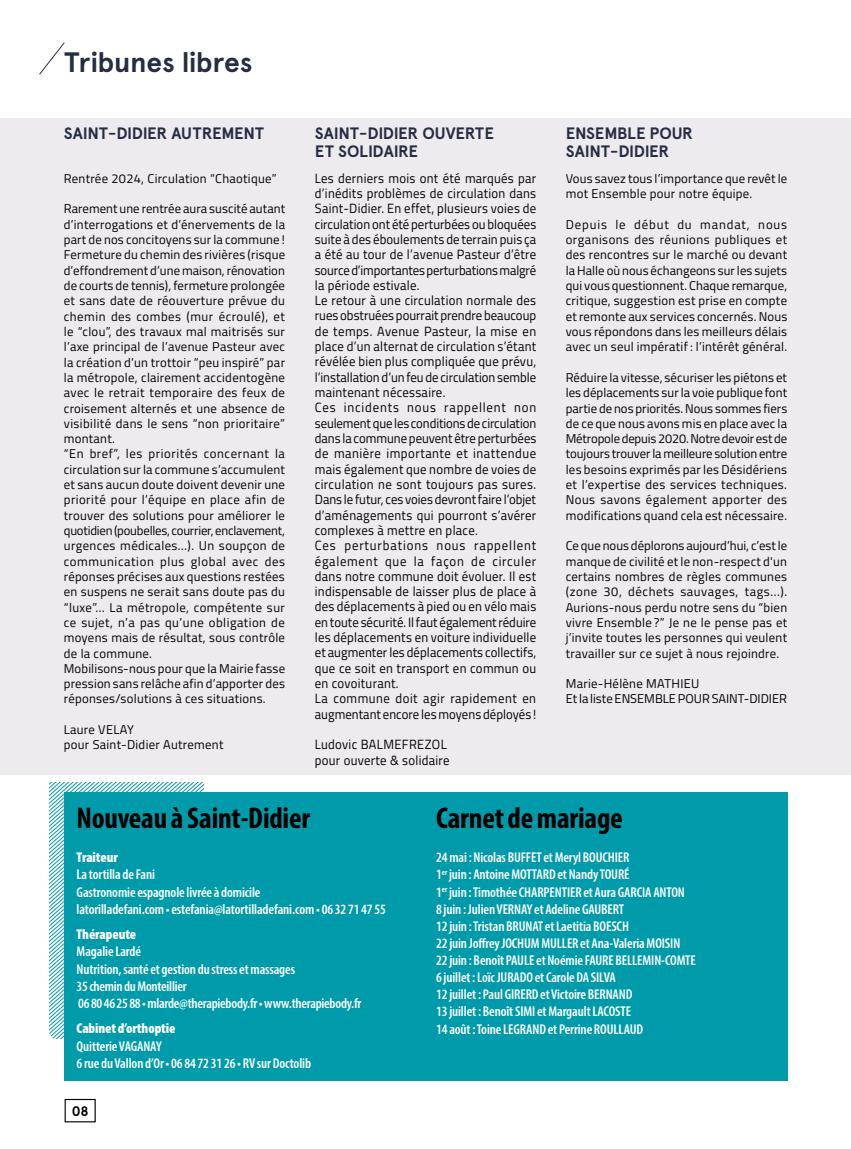
<style>
.page{position:relative;width:851px;height:1149px;background:#fff}
.page>*{position:absolute;margin:0;border:0;box-sizing:border-box;transform-origin:0 0}
.t1{font:700 condensed 30px "Myriad Pro";letter-spacing:-.01em;color:#000}
.t2{font:700 28.05px "Apercu Pro";letter-spacing:-.01em;color:#262d43}
.t3{font:700 16.5px/18px "Apercu Pro";letter-spacing:-.015em;color:#262d43}
.t4{font:600 condensed 14.25px/17.1px "Myriad Pro";letter-spacing:-.01em;color:#fff}
.t5{font:900 condensed 14.25px "Myriad Pro";letter-spacing:-.01em;color:#fff}
.t6{font:700 13.8px "Apercu Pro";color:#000}
.t7{font:13.35px/15.3px "Titillium Web";letter-spacing:.02em;color:#000;scale:.95 1}
.t8{font:12.75px/15.3px "Titillium Web";letter-spacing:.02em;color:#000}
.t9{font:12.75px/15.3px "Titillium Web";color:#000}
</style>
<div class="page">
<div style="left:65px;top:1098px;width:31px;height:23px;border:1px solid #000"></div>
<div style="left:0;top:118px;width:850px;height:656px;background:#edebee"></div>
<svg style="left:39px;top:42px;width:26px;height:33px"></svg>
<svg style="left:49px;top:782px;width:154px;height:255px"></svg>
<div style="left:64px;top:792px;width:723px;height:288px;background:#009baa"></div>
<h2 class="t2" style="left:65px;top:41px;width:189px">Tribunes libres</h2>
<p class="t3" style="left:64px;top:124px;width:202px">SAINT-DIDIER AUTREMENT</p>
<p class="t3" style="left:315px;top:124px;width:180px">SAINT-DIDIER OUVERTE<br>ET SOLIDAIRE</p>
<p class="t3" style="left:565px;top:124px;width:128px">ENSEMBLE POUR<br>SAINT-DIDIER</p>
<p class="t7" style="left:315px;top:170px;width:235px">Les derniers mois ont été marqués par d’inédits problèmes de circulation dans Saint-Didier. En effet, plusieurs voies de circulation ont été perturbées ou bloquées suite à des éboulements de terrain puis ça a été au tour de l’avenue Pasteur d’être source d’importantes perturbations malgré la période estivale.<br>Le retour à une circulation normale des rues obstruées pourrait prendre beaucoup de temps. Avenue Pasteur, la mise en place d’un alternat de circulation s’étant révélée bien plus compliquée que prévu, l’installation d’un feu de circulation semble maintenant nécessaire.<br>Ces incidents nous rappellent non seulement que les conditions de circulation dans la commune peuvent être perturbées de manière importante et inattendue mais également que nombre de voies de circulation ne sont toujours pas sures.<br>Dans le futur, ces voies devront faire l’objet d’aménagements qui pourront s’avérer complexes à mettre en place.<br>Ces perturbations nous rappellent également que la façon de circuler dans notre commune doit évoluer. Il est indispensable de laisser plus de place à des déplacements à pied ou en vélo mais en toute sécurité. Il faut également réduire les déplacements en voiture individuelle et augmenter les déplacements collectifs, que ce soit en transport en commun ou en covoiturant.<br>La commune doit agir rapidement en augmentant encore les moyens déployés !</p>
<p class="t7" style="left:315px;top:736px;width:143px">Ludovic BALMEFREZOL pour ouverte &amp; solidaire</p>
<p class="t8" style="left:64px;top:170px;width:214px">Rentrée 2024, Circulation “Chaotique”</p>
<p class="t8" style="left:64px;top:201px;width:223px">Rarement une rentrée aura suscité autant d’interrogations et d’énervements de la part de nos concitoyens sur la commune !<br>Fermeture du chemin des rivières (risque d’effondrement d’une maison, rénovation de courts de tennis), fermeture prolongée et sans date de réouverture prévue du chemin des combes (mur écroulé), et le “clou”, des travaux mal maitrisés sur l’axe principal de l’avenue Pasteur avec la création d’un trottoir “peu inspiré” par la métropole, clairement accidentogène avec le retrait temporaire des feux de croisement alternés et une absence de visibilité dans le sens “non prioritaire” montant.<br>“En bref”, les priorités concernant la circulation sur la commune s’accumulent et sans aucun doute doivent devenir une priorité pour l’équipe en place afin de trouver des solutions pour améliorer le quotidien (poubelles, courrier, enclavement, urgences médicales…). Un soupçon de communication plus global avec des réponses précises aux questions restées en suspens ne serait sans doute pas du “luxe”… La métropole, compétente sur ce sujet, n’a pas qu’une obligation de moyens mais de résultat, sous contrôle de la commune.<br>Mobilisons-nous pour que la Mairie fasse pression sans relâche afin d’apporter des réponses/solutions à ces situations.</p>
<p class="t8" style="left:64px;top:721px;width:161px">Laure VELAY<br>pour Saint-Didier Autrement</p>
<p class="t8" style="left:565px;top:170px;width:223px">Vous savez tous l’importance que revêt le mot Ensemble pour notre équipe.</p>
<p class="t8" style="left:565px;top:216px;width:223px;text-align:justify">Depuis le début du mandat, nous organisons des réunions publiques et des rencontres sur le marché ou devant la Halle où nous échangeons sur les sujets qui vous questionnent. Chaque remarque, critique, suggestion est prise en compte et remonte aux services concernés. Nous vous répondons dans les meilleurs délais avec un seul impératif : l’intérêt général.</p>
<p class="t8" style="left:565px;top:369px;width:223px;text-align:justify">Réduire la vitesse, sécuriser les piétons et les déplacements sur la voie publique font partie de nos priorités. Nous sommes fiers de ce que nous avons mis en place avec la Métropole depuis 2020. Notre devoir est de toujours trouver la meilleure solution entre les besoins exprimés par les Désidériens et l’expertise des services techniques.<br>Nous savons également apporter des modifications quand cela est nécessaire.</p>
<p class="t8" style="left:565px;top:537px;width:223px;text-align:justify">Ce que nous déplorons aujourd’hui, c’est le manque de civilité et le non-respect d'un certains nombres de règles communes (zone 30, déchets sauvages, tags...).<br>Aurions-nous perdu notre sens du “bien vivre Ensemble ?” Je ne le pense pas et j’invite toutes les personnes qui veulent travailler sur ce sujet à nous rejoindre.</p>
<p class="t9" style="left:565px;top:675px;width:223px">Marie-Hélène MATHIEU<br>Et la liste ENSEMBLE POUR SAINT-DIDIER</p>
<h1 class="t1" style="left:77px;top:799px;width:235px">Nouveau à Saint-Didier</h1>
<p class="t5" style="left:77px;top:848px;width:43px">Traiteur</p>
<p class="t4" style="left:77px;top:865px;width:311px">La tortilla de Fani<br>Gastronomie espagnole livrée à domicile<br>latorilladefani.com • estefania@latortilladefani.com • 06 32 71 47 55</p>
<p class="t5" style="left:77px;top:925px;width:61px">Thérapeute</p>
<p class="t4" style="left:77px;top:942px;width:286px">Magalie Lardé<br>Nutrition, santé et gestion du stress et massages<br>35 chemin du Monteillier<br>06 80 46 25 88 • mlarde@therapiebody.fr • www.therapiebody.fr</p>
<p class="t5" style="left:77px;top:1019px;width:100px">Cabinet d’orthoptie</p>
<p class="t4" style="left:77px;top:1036px;width:236px">Quitterie VAGANAY<br>6 rue du Vallon d’Or • 06 84 72 31 26 • RV sur Doctolib</p>
<p class="t6" style="left:72px;top:1099px;width:18px">08</p>
<h1 class="t1" style="left:436px;top:799px;width:188px">Carnet de mariage</h1>
<p class="t4" style="left:436px;top:848px;width:261px">24 mai : Nicolas BUFFET et Meryl BOUCHIER<br>1<sup>er</sup> juin : Antoine MOTTARD et Nandy TOURÉ<br>1<sup>er</sup> juin : Timothée CHARPENTIER et Aura GARCIA ANTON<br>8 juin : Julien VERNAY et Adeline GAUBERT<br>12 juin : Tristan BRUNAT et Laetitia BOESCH<br>22 juin Joffrey JOCHUM MULLER et Ana-Valeria MOISIN<br>22 juin : Benoît PAULE et Noémie FAURE BELLEMIN-COMTE 6 juillet : Loïc JURADO et Carole DA SILVA<br>12 juillet : Paul GIRERD et Victoire BERNAND<br>13 juillet : Benoît SIMI et Margault LACOSTE<br>14 août : Toine LEGRAND et Perrine ROULLAUD</p>
</div>
